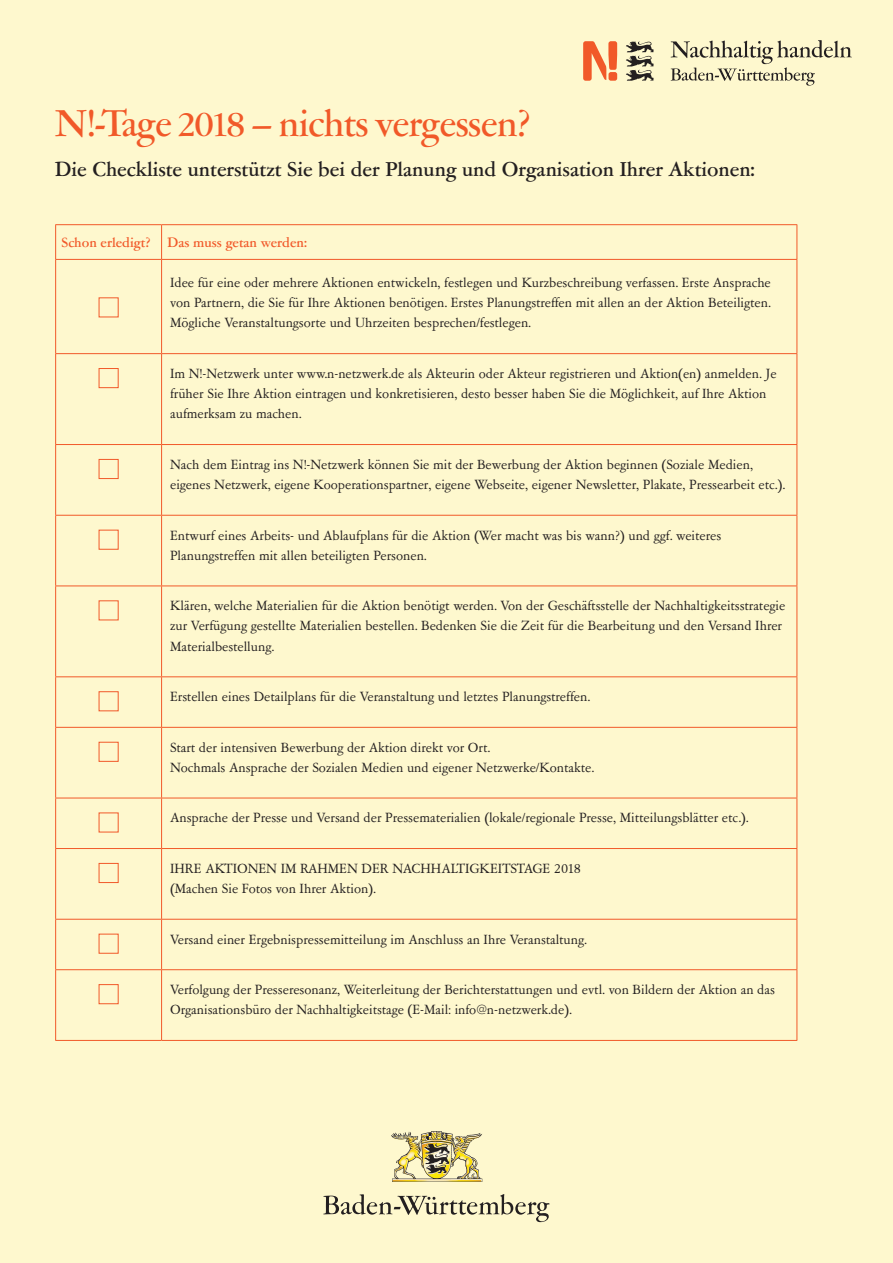
<style>
.page{position:relative;width:893px;height:1263px;background:#fef8ce}
.page>*{position:absolute;margin:0;border:0;box-sizing:border-box;transform-origin:0 0}
.t1{font:500 42px "Garamont Amst SHOP";color:#f15929}
.t2{font:500 22.5px "Garamont Amst SBOP";color:#231f20}
.t3{font:15px/20.2px "Garamont Amst SB";color:#231f20}
.t4{font:500 15px "Garamont Amst SBOP";color:#f15929}
.s1{font-size:16.5px}
</style>
<div class="page">
<hr style="left:55px;top:224px;width:107px;height:1px;background:#f15929">
<hr style="left:55px;top:225px;width:1px;height:34px;background:#f15929">
<hr style="left:162px;top:224px;width:635px;height:1px;background:#f15929">
<hr style="left:161px;top:225px;width:1px;height:34px;background:#f15929">
<hr style="left:796px;top:225px;width:1px;height:34px;background:#f15929">
<hr style="left:55px;top:259px;width:107px;height:1px;background:#f15929">
<hr style="left:55px;top:260px;width:1px;height:93px;background:#f15929">
<hr style="left:162px;top:259px;width:635px;height:1px;background:#f15929">
<hr style="left:161px;top:260px;width:1px;height:93px;background:#f15929">
<hr style="left:796px;top:260px;width:1px;height:93px;background:#f15929">
<hr style="left:55px;top:353px;width:107px;height:1px;background:#f15929">
<hr style="left:55px;top:354px;width:1px;height:90px;background:#f15929">
<hr style="left:162px;top:353px;width:635px;height:1px;background:#f15929">
<hr style="left:161px;top:354px;width:1px;height:90px;background:#f15929">
<hr style="left:55px;top:444px;width:107px;height:1px;background:#f15929">
<hr style="left:55px;top:445px;width:1px;height:70px;background:#f15929">
<hr style="left:162px;top:444px;width:635px;height:1px;background:#f15929">
<hr style="left:161px;top:445px;width:1px;height:70px;background:#f15929">
<hr style="left:55px;top:515px;width:107px;height:1px;background:#f15929">
<hr style="left:55px;top:516px;width:1px;height:69px;background:#f15929">
<hr style="left:162px;top:515px;width:635px;height:1px;background:#f15929">
<hr style="left:161px;top:516px;width:1px;height:69px;background:#f15929">
<hr style="left:796px;top:516px;width:1px;height:69px;background:#f15929">
<hr style="left:55px;top:585px;width:107px;height:1px;background:#f15929">
<hr style="left:55px;top:586px;width:1px;height:90px;background:#f15929">
<hr style="left:162px;top:585px;width:635px;height:1px;background:#f15929">
<hr style="left:161px;top:586px;width:1px;height:90px;background:#f15929">
<hr style="left:796px;top:586px;width:1px;height:90px;background:#f15929">
<hr style="left:55px;top:676px;width:107px;height:1px;background:#f15929">
<hr style="left:55px;top:677px;width:1px;height:50px;background:#f15929">
<hr style="left:162px;top:676px;width:635px;height:1px;background:#f15929">
<hr style="left:161px;top:677px;width:1px;height:50px;background:#f15929">
<hr style="left:796px;top:677px;width:1px;height:50px;background:#f15929">
<hr style="left:55px;top:727px;width:107px;height:1px;background:#f15929">
<hr style="left:55px;top:728px;width:1px;height:70px;background:#f15929">
<hr style="left:162px;top:727px;width:635px;height:1px;background:#f15929">
<hr style="left:161px;top:728px;width:1px;height:70px;background:#f15929">
<hr style="left:796px;top:728px;width:1px;height:70px;background:#f15929">
<hr style="left:55px;top:798px;width:107px;height:1px;background:#f15929">
<hr style="left:55px;top:798px;width:1px;height:50px;background:#f15929">
<hr style="left:162px;top:798px;width:635px;height:1px;background:#f15929">
<hr style="left:161px;top:798px;width:1px;height:50px;background:#f15929">
<hr style="left:796px;top:798px;width:1px;height:50px;background:#f15929">
<hr style="left:55px;top:848px;width:107px;height:1px;background:#f15929">
<hr style="left:55px;top:849px;width:1px;height:70px;background:#f15929">
<hr style="left:162px;top:848px;width:635px;height:1px;background:#f15929">
<hr style="left:161px;top:849px;width:1px;height:70px;background:#f15929">
<hr style="left:796px;top:849px;width:1px;height:70px;background:#f15929">
<hr style="left:55px;top:919px;width:107px;height:1px;background:#f15929">
<hr style="left:55px;top:919px;width:1px;height:50px;background:#f15929">
<hr style="left:162px;top:919px;width:635px;height:1px;background:#f15929">
<hr style="left:161px;top:919px;width:1px;height:50px;background:#f15929">
<hr style="left:796px;top:919px;width:1px;height:50px;background:#f15929">
<hr style="left:55px;top:969px;width:107px;height:1px;background:#f15929">
<hr style="left:55px;top:970px;width:1px;height:70px;background:#f15929">
<hr style="left:162px;top:969px;width:635px;height:1px;background:#f15929">
<hr style="left:161px;top:970px;width:1px;height:70px;background:#f15929">
<hr style="left:796px;top:970px;width:1px;height:70px;background:#f15929">
<hr style="left:55px;top:1040px;width:107px;height:1px;background:#f15929">
<hr style="left:162px;top:1040px;width:635px;height:1px;background:#f15929">
<hr style="left:796px;top:445px;width:1px;height:70px;background:#f15929">
<hr style="left:796px;top:354px;width:1px;height:90px;background:#f15929">
<div style="left:99px;top:297px;width:20px;height:20px;border:1px solid #f15929"></div>
<div style="left:99px;top:368px;width:20px;height:20px;border:1px solid #f15929"></div>
<div style="left:99px;top:459px;width:20px;height:20px;border:1px solid #f15929"></div>
<div style="left:99px;top:530px;width:20px;height:20px;border:1px solid #f15929"></div>
<div style="left:99px;top:600px;width:20px;height:20px;border:1px solid #f15929"></div>
<div style="left:99px;top:691px;width:20px;height:20px;border:1px solid #f15929"></div>
<div style="left:99px;top:742px;width:20px;height:20px;border:1px solid #f15929"></div>
<div style="left:99px;top:812px;width:20px;height:20px;border:1px solid #f15929"></div>
<div style="left:99px;top:863px;width:20px;height:20px;border:1px solid #f15929"></div>
<div style="left:99px;top:934px;width:20px;height:20px;border:1px solid #f15929"></div>
<div style="left:99px;top:984px;width:20px;height:20px;border:1px solid #f15929"></div>
<img style="left:391px;top:1132px;width:92px;height:50px">
<svg style="left:323px;top:1194px;width:226px;height:28px"></svg>
<svg style="left:671px;top:40px;width:181px;height:46px"></svg>
<svg style="left:626px;top:41px;width:28px;height:40px"></svg>
<svg style="left:583px;top:41px;width:34px;height:40px"></svg>
<div style="left:608px;top:72px;width:9px;height:9px;background:#f15929;border-radius:2px"></div>
<h1 class="t1" style="left:55px;top:103px;width:476px">N!-Tage 2018 – nichts vergessen?</h1>
<h2 class="t2" style="left:55px;top:157px;width:701px">Die Checkliste unterstützt Sie bei der Planung und Organisation Ihrer Aktionen:</h2>
<p class="t4" style="left:62px;top:234px;width:247px">Schon erledigt? Das muss getan werden:</p>
<p class="t3" style="left:170px;top:273px;width:602px;text-align:justify">Idee für eine oder mehrere Aktionen entwickeln, festlegen und Kurzbeschreibung verfassen. Erste Ansprache von Partnern, die Sie für Ihre Aktionen benötigen. Erstes Planungstreffen mit allen an der Aktion Beteiligten.<br>Mögliche Veranstaltungsorte und Uhrzeiten besprechen/festlegen.</p>
<p class="t3" style="left:170px;top:364px;width:608px">Im N!-Netzwerk unter www.n-netzwerk.de als Akteurin oder Akteur registrieren und Aktion(en) anmelden. Je früher Sie Ihre Aktion eintragen und konkretisieren, desto besser haben Sie die Möglichkeit, auf Ihre Aktion aufmerksam zu machen.</p>
<p class="t3" style="left:170px;top:455px;width:617px">Nach dem Eintrag ins N!-Netzwerk können Sie mit der Bewerbung der Aktion beginnen (Soziale Medien, eigenes Netzwerk, eigene Kooperationspartner, eigene Webseite, eigener Newsletter, Plakate, Pressearbeit etc.).</p>
<p class="t3" style="left:170px;top:525px;width:553px">Entwurf eines Arbeits- und Ablaufplans für die Aktion (Wer macht was bis wann?) und ggf. weiteres<br>Planungstreffen mit allen beteiligten Personen.</p>
<p class="t3" style="left:170px;top:596px;width:617px">Klären, welche Materialien für die Aktion benötigt werden. Von der Geschäftsstelle der Nachhaltigkeitsstrategie zur Verfügung gestellte Materialien bestellen. Bedenken Sie die Zeit für die Bearbeitung und den Versand Ihrer<br>Materialbestellung.</p>
<p class="t3" style="left:170px;top:687px;width:421px">Erstellen eines Detailplans für die Veranstaltung und letztes Planungstreffen.</p>
<p class="t3" style="left:170px;top:738px;width:425px">Start der intensiven Bewerbung der Aktion direkt vor Ort.<br>Nochmals Ansprache der Sozialen Medien und eigener Netzwerke/Kontakte.</p>
<p class="t3" style="left:170px;top:808px;width:580px">Ansprache der Presse und Versand der Pressematerialien (lokale/regionale Presse, Mitteilungsblätter etc.).</p>
<p class="t3" style="left:170px;top:859px;width:412px">IHRE AKTIONEN IM RAHMEN DER NACHHALTIGKEITSTAGE <span class="s1">2018 </span>(Machen Sie Fotos von Ihrer Aktion).</p>
<p class="t3" style="left:170px;top:929px;width:418px">Versand einer Ergebnispressemitteilung im Anschluss an Ihre Veranstaltung.</p>
<p class="t3" style="left:170px;top:980px;width:606px">Verfolgung der Presseresonanz, Weiterleitung der Berichterstattungen und evtl. von Bildern der Aktion an das<br>Organisationsbüro der Nachhaltigkeitstage (E-Mail: info@n-netzwerk.de).</p>
</div>
